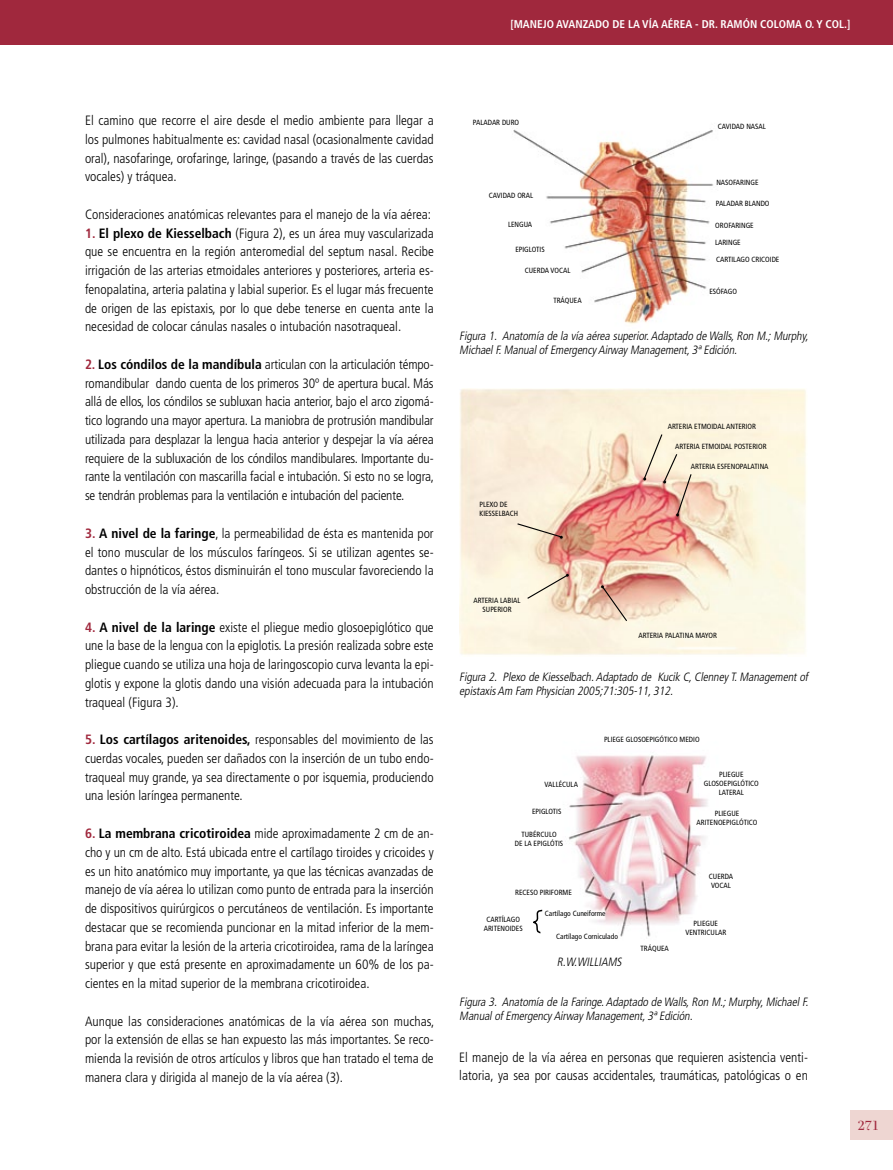
<style>
.page{position:relative;width:893px;height:1170px;background:#fff}
.page>*{position:absolute;margin:0;border:0;box-sizing:border-box;transform-origin:0 0}
.t1{font:19.5px "Filosofia Grand Caps";color:#a0283d;scale:1.1 1}
.t2{font:300 condensed 13.5px/18.8px "Frutiger";color:#000;text-align:justify}
.t3{font:italic 300 condensed 12px/14.4px "Frutiger";color:#000}
.t4{font:700 condensed 11.25px "Frutiger";color:#fff}
.t5{font:condensed 7.5px/9px "Frutiger";color:#000;text-align:center}
.s1{font-weight:700;color:#a0283d}
.s2{font-weight:700}
</style>
<div class="page">
<div style="left:850px;top:1110px;width:43px;height:30px;background:#eed6d2"></div>
<div style="left:0;top:0;width:893px;height:44px;background:#a0283d"></div>
<img style="left:513px;top:129px;width:200px;height:195px">
<img style="left:459px;top:388px;width:347px;height:268px">
<img style="left:569px;top:755px;width:139px;height:182px">
<svg style="left:516px;top:522px;width:47px;height:16px"></svg>
<svg style="left:526px;top:573px;width:43px;height:27px"></svg>
<svg style="left:601px;top:585px;width:27px;height:37px"></svg>
<svg style="left:643px;top:433px;width:49px;height:83px;background:#ebc8b6"></svg>
<svg style="left:533px;top:909px;width:10px;height:25px"></svg>
<p class="t4" style="left:510px;top:17px;width:341px">[Manejo avanzado de la vía aérea - Dr. Ramón Coloma O. Y COL.]</p>
<p class="t2" style="left:85px;top:111px;width:350px">El camino que recorre el aire desde el medio ambiente para llegar a los pulmones habitualmente es: cavidad nasal (ocasionalmente cavidad oral), nasofaringe, orofaringe, laringe, (pasando a través de las cuerdas vocales) y tráquea.</p>
<p class="t2" style="left:85px;top:205px;width:348px">Consideraciones anatómicas relevantes para el manejo de la vía aérea:</p>
<p class="t2" style="left:85px;top:224px;width:350px"><span class="s1">1.</span> <span class="s2">El plexo de Kiesselbach</span> (Figura 2), es un área muy vascularizada que se encuentra en la región anteromedial del septum nasal. Recibe irrigación de las arterias etmoidales anteriores y posteriores, arteria es&shy;fenopalatina, arteria palatina y labial superior. Es el lugar más frecuente de origen de las epistaxis, por lo que debe tenerse en cuenta ante la necesidad de colocar cánulas nasales o intubación nasotraqueal.</p>
<p class="t2" style="left:85px;top:355px;width:351px"><span class="s1">2.</span> <span class="s2">Los cóndilos de la mandíbula</span> articulan con la articulación témpo&shy;romandibular dando cuenta de los primeros 30º de apertura bucal. Más allá de ellos, los cóndilos se subluxan hacia anterior, bajo el arco zigomá&shy;tico logrando una mayor apertura. La maniobra de protrusión mandibular utilizada para desplazar la lengua hacia anterior y despejar la vía aérea requiere de la subluxación de los cóndilos mandibulares. Importante du&shy;rante la ventilación con mascarilla facial e intubación. Si esto no se logra, se tendrán problemas para la ventilación e intubación del paciente.</p>
<p class="t2" style="left:85px;top:524px;width:350px"><span class="s1">3.</span> <span class="s2">A nivel de la faringe</span>, la permeabilidad de ésta es mantenida por el tono muscular de los músculos faríngeos. Si se utilizan agentes se&shy;dantes o hipnóticos, éstos disminuirán el tono muscular favoreciendo la obstrucción de la vía aérea.</p>
<p class="t2" style="left:85px;top:617px;width:350px"><span class="s1">4.</span> <span class="s2">A nivel de la laringe</span> existe el pliegue medio glosoepiglótico que une la base de la lengua con la epiglotis. La presión realizada sobre este pliegue cuando se utiliza una hoja de laringoscopio curva levanta la epi&shy;glotis y expone la glotis dando una visión adecuada para la intubación traqueal (Figura 3).</p>
<p class="t2" style="left:85px;top:730px;width:350px"><span class="s1">5.</span> <span class="s2">Los cartílagos aritenoides,</span> responsables del movimiento de las cuerdas vocales, pueden ser dañados con la inserción de un tubo endo&shy;traqueal muy grande, ya sea directamente o por isquemia, produciendo una lesión laríngea permanente.</p>
<p class="t2" style="left:85px;top:824px;width:350px"><span class="s1">6.</span> <span class="s2">La membrana cricotiroidea</span> mide aproximadamente 2 cm de an&shy;cho y un cm de alto. Está ubicada entre el cartílago tiroides y cricoides y es un hito anatómico muy importante, ya que las técnicas avanzadas de manejo de vía aérea lo utilizan como punto de entrada para la inserción de dispositivos quirúrgicos o percutáneos de ventilación. Es importante destacar que se recomienda puncionar en la mitad inferior de la mem&shy;brana para evitar la lesión de la arteria cricotiroidea, rama de la laríngea superior y que está presente en aproximadamente un 60% de los pa&shy;cientes en la mitad superior de la membrana cricotiroidea.</p>
<p class="t2" style="left:85px;top:1011px;width:351px">Aunque las consideraciones anatómicas de la vía aérea son muchas, por la extensión de ellas se han expuesto las más importantes. Se reco&shy;mienda la revisión de otros artículos y libros que han tratado el tema de manera clara y dirigida al manejo de la vía aérea (3).</p>
<p class="t5" style="left:473px;top:117px;width:48px">PALADAR DURO</p>
<p class="t5" style="left:489px;top:191px;width:46px">CAVIDAD ORAL</p>
<p class="t5" style="left:508px;top:220px;width:26px">LENGUA</p>
<p class="t5" style="left:515px;top:245px;width:31px">EPIGLOTIS</p>
<p class="t5" style="left:525px;top:266px;width:47px">CUERDA VOCAL</p>
<p class="t5" style="left:553px;top:296px;width:30px">TRÁQUEA</p>
<p class="t5" style="left:718px;top:122px;width:49px">CAVIDAD NASAL</p>
<p class="t5" style="left:716px;top:177px;width:44px">NASOFARINGE</p>
<p class="t5" style="left:716px;top:199px;width:55px">PALADAR BLANDO</p>
<p class="t5" style="left:715px;top:220px;width:40px">OROFARINGE</p>
<p class="t5" style="left:715px;top:237px;width:27px">LARINGE</p>
<p class="t5" style="left:716px;top:255px;width:65px">CARTILAGO CRICOIDE</p>
<p class="t5" style="left:709px;top:287px;width:29px">ESÓFAGO</p>
<p class="t3" style="left:459px;top:328px;width:353px">Figura 1. Anatomía de la vía aérea superior.Adaptado de Walls,Ron M.;Murphy,<br>MichaelF.ManualofEmergencyAirwayManagement,3ªEdición.</p>
<p class="t5" style="left:479px;top:500px;width:40px;text-align:left">PLEXO DE<br>KIESSELBACH</p>
<p class="t5" style="left:474px;top:596px;width:48px">ARTERIA LABIAL<br>SUPERIOR</p>
<p class="t5" style="left:668px;top:422px;width:90px">ARTERIA ETMOIDAL ANTERIOR</p>
<p class="t5" style="left:675px;top:441px;width:93px">ARTERIA ETMOIDAL POSTERIOR</p>
<p class="t5" style="left:691px;top:462px;width:79px">ARTERIA ESFENOPALATINA</p>
<p class="t5" style="left:638px;top:631px;width:80px">ARTERIA PALATINA MAYOR</p>
<p class="t3" style="left:459px;top:669px;width:353px">Figura 2. Plexo de Kiesselbach.Adaptado de Kucik C,ClenneyT.Managementof epistaxisAm Fam Physician 2005;71:305-11,312.</p>
<p class="t5" style="left:545px;top:779px;width:35px">VALLÉCULA</p>
<p class="t5" style="left:532px;top:806px;width:31px">EPIGLOTIS</p>
<p class="t5" style="left:515px;top:830px;width:50px">TUBÉRCULO<br>DE LA EPIGLÓTIS</p>
<p class="t5" style="left:604px;top:734px;width:8px">Pliege</p>
<p class="t5" style="left:626px;top:734px;width:10px">Glosoepigótico</p>
<p class="t5" style="left:680px;top:734px;width:5px">medio</p>
<p class="t5" style="left:704px;top:770px;width:57px">PLIEGUE<br>GLOSOEPIGLÓTICO<br>LATERAL</p>
<p class="t5" style="left:715px;top:809px;width:26px">PLIEGUE</p>
<p class="t5" style="left:697px;top:818px;width:5px">aritenoepiglótico</p>
<p class="t5" style="left:515px;top:887px;width:58px">RECESO PIRIFORME</p>
<p class="t5" style="left:484px;top:914px;width:40px">CARTÍLAGO<br>ARITENOIDES</p>
<p class="t5" style="left:545px;top:908px;width:62px">Cartílago Cuneiforme</p>
<p class="t5" style="left:556px;top:932px;width:63px">Cartílago Corniculado</p>
<p class="t3" style="left:557px;top:954px;width:69px">R.W.WILLIAMS</p>
<p class="t5" style="left:641px;top:944px;width:30px">TRÁQUEA</p>
<p class="t5" style="left:709px;top:872px;width:26px;text-align:left">CUERDA<br>VOCAL</p>
<p class="t5" style="left:685px;top:918px;width:42px">PLIEGUE<br>VENTRICULAR</p>
<p class="t3" style="left:459px;top:994px;width:353px">Figura 3. Anatomía de la Faringe.Adaptado de Walls,Ron M.;Murphy,MichaelF.<br>ManualofEmergencyAirwayManagement,3ªEdición.</p>
<p class="t2" style="left:459px;top:1047px;width:350px">El manejo de la vía aérea en personas que requieren asistencia venti&shy;latoria, ya sea por causas accidentales, traumáticas, patológicas o en</p>
<h1 class="t1" style="left:857px;top:1113px;width:22px">271</h1>
</div>
